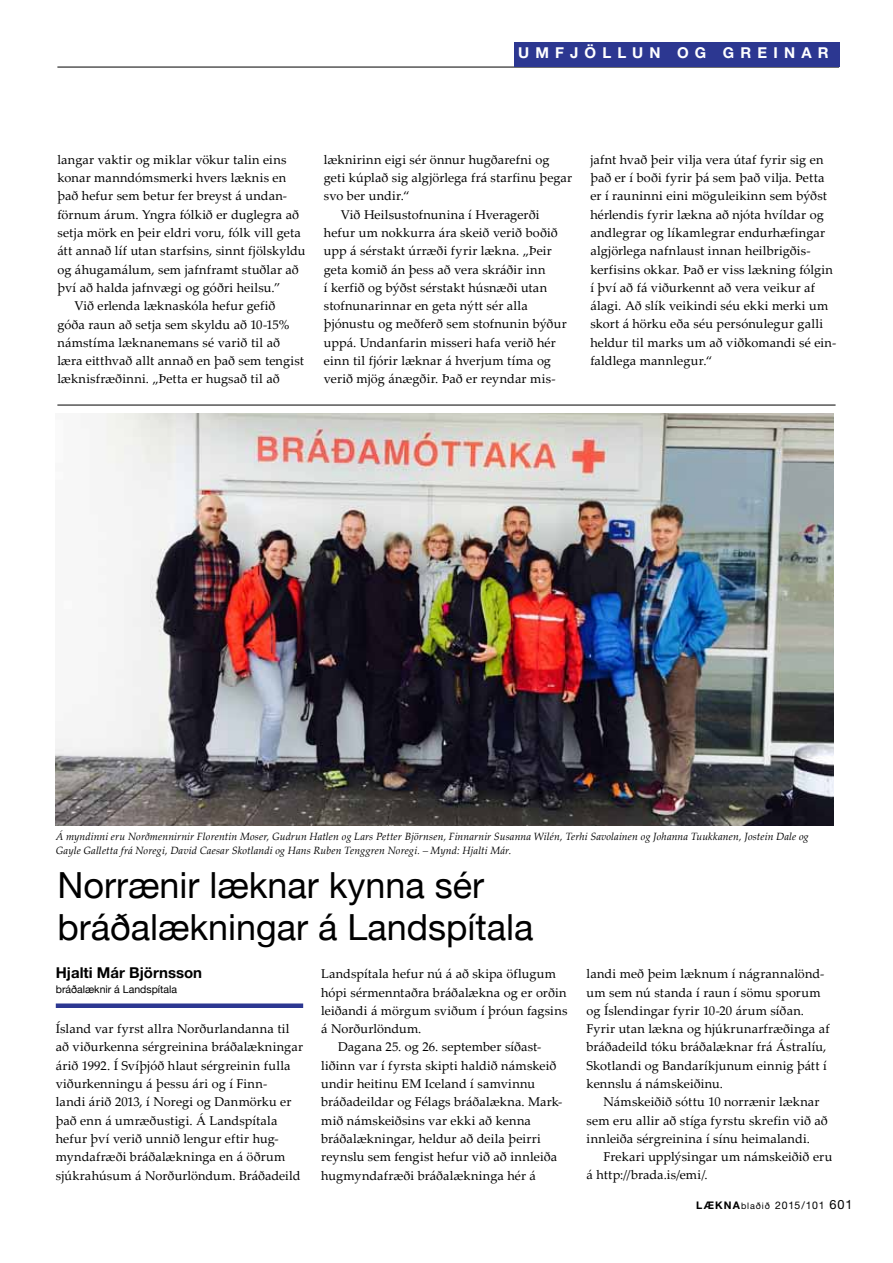
<style>
.page{position:relative;width:893px;height:1263px;background:#fff}
.page>*{position:absolute;margin:0;border:0;box-sizing:border-box;transform-origin:0 0}
.t1{font:36px/42px "Helvetica Neue";color:#000}
.t2{font:700 15px "Helvetica Neue";letter-spacing:.41em;color:#fff}
.t3{font:700 15px "Helvetica Neue";color:#000}
.t4{font:12.75px/18.3px "Palatino Linotype";letter-spacing:.01em;color:#000}
.t5{font:italic 10.5px/13.5px "Palatino Linotype";letter-spacing:.01em;color:#000}
.t6{font:10.5px "Helvetica Neue";color:#000}
.t7{font:10.5px "Helvetica Neue";letter-spacing:.065em;color:#000}
.s1{font-weight:700}
.s2{font-size:9px}
.s3{font-size:12.75px}
</style>
<div class="page">
<hr style="left:57px;top:67px;width:782px;height:1px;background:#000">
<div style="left:514px;top:42px;width:325px;height:25px;background:#2c3791"></div>
<div style="left:56px;top:1003px;width:247px;height:5px;background:#2c3791"></div>
<img style="left:56px;top:413px;width:778px;height:413px">
<hr style="left:57px;top:405px;width:779px;height:1px;background:#000">
<p class="t2" style="left:518px;top:43px;width:312px">UMFJÖLLUN OG GREINAR</p>
<p class="t4" style="left:57px;top:150px;width:231px">langar vaktir og miklar vökur talin eins</p>
<p class="t4" style="left:57px;top:168px;width:230px">konar manndómsmerki hvers læknis en</p>
<p class="t4" style="left:57px;top:186px;width:231px">það hefur sem betur fer breyst á undan-</p>
<p class="t4" style="left:57px;top:205px;width:243px">förnum árum. Yngra fólkið er duglegra að</p>
<p class="t4" style="left:57px;top:223px;width:245px">setja mörk en þeir eldri voru, fólk vill geta</p>
<p class="t4" style="left:57px;top:241px;width:249px">átt annað líf utan starfsins, sinnt fjölskyldu</p>
<p class="t4" style="left:57px;top:260px;width:243px">og áhugamálum, sem jafnframt stuðlar að</p>
<p class="t4" style="left:57px;top:278px;width:225px">því að halda jafnvægi og góðri heilsu.”</p>
<p class="t4" style="left:74px;top:296px;width:202px">Við erlenda læknaskóla hefur gefið</p>
<p class="t4" style="left:57px;top:314px;width:234px">góða raun að setja sem skyldu að 10-15%</p>
<p class="t4" style="left:57px;top:333px;width:224px">námstíma læknanemans sé varið til að</p>
<p class="t4" style="left:57px;top:351px;width:248px">læra eitthvað allt annað en það sem tengist</p>
<p class="t4" style="left:57px;top:369px;width:224px">læknisfræðinni. „Þetta er hugsað til að</p>
<p class="t4" style="left:324px;top:150px;width:227px">læknirinn eigi sér önnur hugðarefni og</p>
<p class="t4" style="left:324px;top:168px;width:250px">geti kúplað sig algjörlega frá starfinu þegar</p>
<p class="t4" style="left:324px;top:186px;width:87px">svo ber undir.“</p>
<p class="t4" style="left:341px;top:205px;width:200px">Við Heilsustofnunina í Hveragerði</p>
<p class="t4" style="left:324px;top:223px;width:235px">hefur um nokkurra ára skeið verið boðið</p>
<p class="t4" style="left:324px;top:241px;width:229px">upp á sérstakt úrræði fyrir lækna. „Þeir</p>
<p class="t4" style="left:324px;top:260px;width:223px">geta komið án þess að vera skráðir inn</p>
<p class="t4" style="left:324px;top:278px;width:225px">í kerfið og býðst sérstakt húsnæði utan</p>
<p class="t4" style="left:324px;top:296px;width:205px">stofnunarinnar en geta nýtt sér alla</p>
<p class="t4" style="left:324px;top:314px;width:244px">þjónustu og meðferð sem stofnunin býður</p>
<p class="t4" style="left:324px;top:333px;width:233px">uppá. Undanfarin misseri hafa verið hér</p>
<p class="t4" style="left:324px;top:351px;width:229px">einn til fjórir læknar á hverjum tíma og</p>
<p class="t4" style="left:324px;top:369px;width:233px">verið mjög ánægðir. Það er reyndar mis-</p>
<p class="t4" style="left:590px;top:150px;width:247px">jafnt hvað þeir vilja vera útaf fyrir sig en það er í boði fyrir þá sem það vilja. Þetta er í rauninni eini möguleikinn sem býðst hérlendis fyrir lækna að njóta hvíldar og andlegrar og líkamlegrar endurhæfingar algjörlega nafnlaust innan heilbrigðis&shy;kerfisins okkar. Það er viss lækning fólgin í því að fá viðurkennt að vera veikur af álagi. Að slík veikindi séu ekki merki um skort á hörku eða séu persónulegur galli heldur til marks um að viðkomandi sé ein&shy;faldlega mannlegur.“</p>
<p class="t5" style="left:56px;top:830px;width:755px">Á myndinni eru Norðmennirnir Florentin Moser, Gudrun Hatlen og Lars Petter Björnsen, Finnarnir Susanna Wilén, Terhi Savolainen og Johanna Tuukkanen, Jostein Dale og<br>Gayle Galletta frá Noregi, David Caesar Skotlandi og Hans Ruben Tenggren Noregi. – Mynd: Hjalti Már.</p>
<h1 class="t1" style="left:57px;top:864px;width:478px">Norrænir læknar kynna sér bráðalækningar á Landspítala</h1>
<p class="t3" style="left:56px;top:963px;width:148px">Hjalti Már Björnsson</p>
<p class="t6" style="left:56px;top:983px;width:123px">bráðalæknir á Landspítala</p>
<p class="t4" style="left:56px;top:1019px;width:249px">Ísland var fyrst allra Norðurlandanna til að viðurkenna sérgreinina bráðalækningar árið 1992. Í Svíþjóð hlaut sérgreinin fulla viðurkenningu á þessu ári og í Finn-<br>landi árið 2013, í Noregi og Danmörku er það enn á umræðustigi. Á Landspítala hefur því verið unnið lengur eftir hug&shy;myndafræði bráðalækninga en á öðrum sjúkrahúsum á Norðurlöndum. Bráðadeild</p>
<p class="t4" style="left:321px;top:964px;width:236px">Landspítala hefur nú á að skipa öflugum</p>
<p class="t4" style="left:321px;top:982px;width:247px">hópi sérmenntaðra bráðalækna og er orðin</p>
<p class="t4" style="left:321px;top:1001px;width:248px">leiðandi á mörgum sviðum í þróun fagsins</p>
<p class="t4" style="left:321px;top:1019px;width:102px">á Norðurlöndum.</p>
<p class="t4" style="left:338px;top:1037px;width:205px">Dagana 25. og 26. september síðast-</p>
<p class="t4" style="left:321px;top:1056px;width:237px">liðinn var í fyrsta skipti haldið námskeið</p>
<p class="t4" style="left:321px;top:1074px;width:216px">undir heitinu EM Iceland í samvinnu</p>
<p class="t4" style="left:321px;top:1092px;width:243px">bráðadeildar og Félags bráðalækna. Mark-</p>
<p class="t4" style="left:321px;top:1111px;width:211px">mið námskeiðsins var ekki að kenna</p>
<p class="t4" style="left:321px;top:1129px;width:221px">bráðalækningar, heldur að deila þeirri</p>
<p class="t4" style="left:321px;top:1147px;width:237px">reynslu sem fengist hefur við að innleiða</p>
<p class="t4" style="left:321px;top:1165px;width:216px">hugmyndafræði bráðalækninga hér á</p>
<p class="t4" style="left:587px;top:964px;width:245px">landi með þeim læknum í nágrannalönd&shy;um sem nú standa í raun í sömu sporum og Íslendingar fyrir 10-20 árum síðan.<br>Fyrir utan lækna og hjúkrunarfræðinga af bráðadeild tóku bráðalæknar frá Ástralíu, Skotlandi og Bandaríkjunum einnig þátt í kennslu á námskeiðinu.</p>
<p class="t4" style="left:587px;top:1092px;width:243px;text-indent:17px">Námskeiðið sóttu 10 norrænir læknar sem eru allir að stíga fyrstu skrefin við að innleiða sérgreinina í sínu heimalandi.</p>
<p class="t4" style="left:587px;top:1147px;width:247px;text-indent:17px">Frekari upplýsingar um námskeiðið eru á http://brada.is/emi/.</p>
<p class="t7" style="left:696px;top:1199px;width:158px"><span class="s1">LÆKNA</span><span class="s2">blaðið</span> 2015/101 <span class="s3">601</span></p>
</div>
